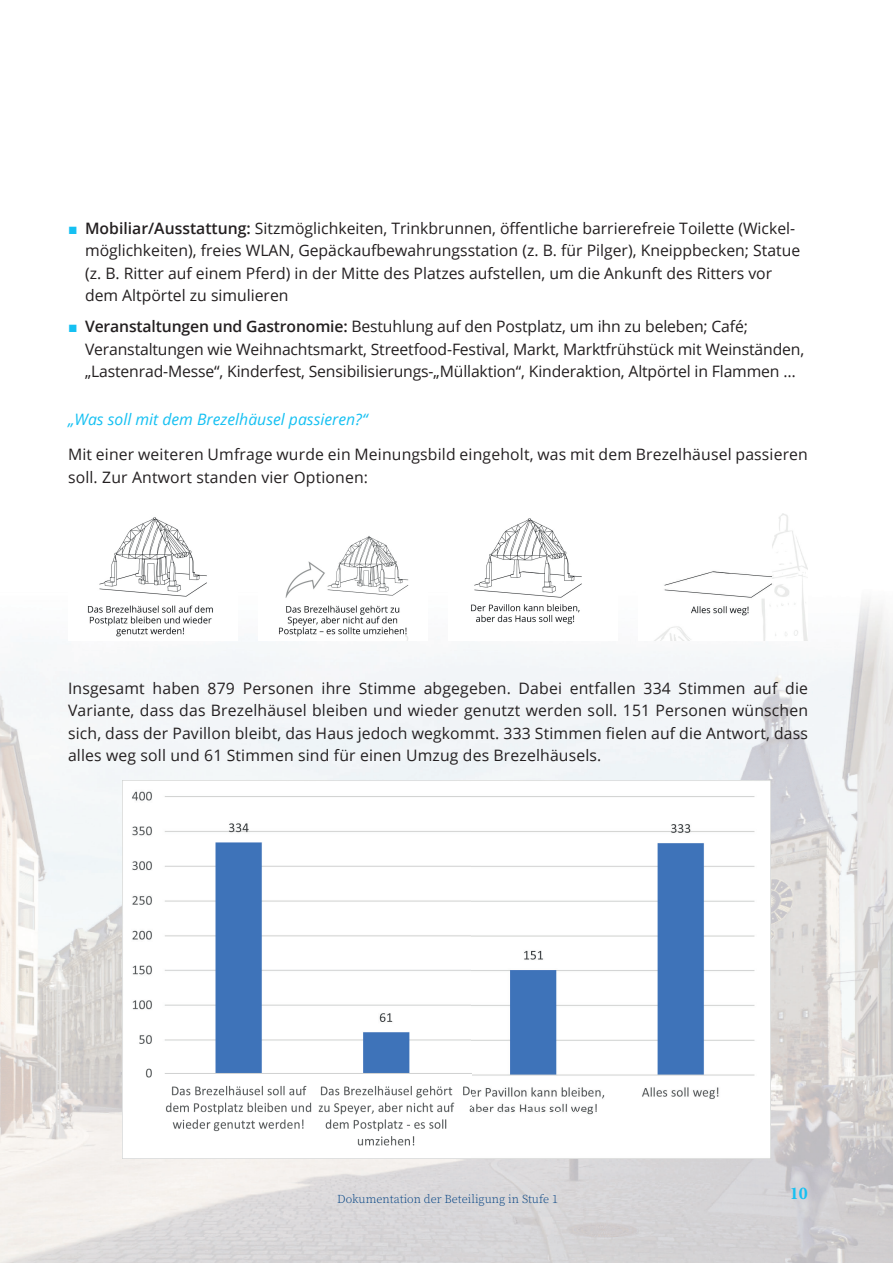
<style>
.page{position:relative;width:893px;height:1263px;background:#fff}
.page>*{position:absolute;margin:0;border:0;box-sizing:border-box;transform-origin:0 0}
.t1{font:700 18px "Minion Pro";color:#15c0f2}
.t2{font:15.75px/22.5px "Open Sans";color:#231f20}
.t3{font:italic 15.75px "Open Sans";color:#15c0f2}
.t4{font:300 12px "Source Serif Pro";color:#014081}
.s1{font-family:"Arial";color:#15c0f2}
.s2{font-weight:600}
</style>
<div class="page">
<img style="left:0;top:600px;width:893px;height:195px">
<img style="left:0;top:795px;width:157px;height:468px">
<img style="left:736px;top:795px;width:157px;height:468px">
<img style="left:68px;top:517px;width:169px;height:124px">
<img style="left:258px;top:536px;width:169px;height:105px">
<img style="left:449px;top:518px;width:169px;height:123px">
<img style="left:639px;top:514px;width:169px;height:127px">
<img style="left:122px;top:780px;width:649px;height:379px">
<p class="t2" style="left:85px;top:216px;width:717px;text-indent:-17px"><span class="s1">■</span> <span class="s2">Mobiliar/Ausstattung:</span> Sitzmöglichkeiten, Trinkbrunnen, öffentliche barrierefreie Toilette (Wickel&shy;möglichkeiten), freies WLAN, Gepäckaufbewahrungsstation (z. B. für Pilger), Kneippbecken; Statue (z. B. Ritter auf einem Pferd) in der Mitte des Platzes aufstellen, um die Ankunft des Ritters vor dem Altpörtel zu simulieren</p>
<p class="t2" style="left:85px;top:315px;width:721px;text-indent:-17px"><span class="s1">■</span> <span class="s2">Veranstaltungen und Gastronomie:</span> Bestuhlung auf den Postplatz, um ihn zu beleben; Café;<br>Veranstaltungen wie Weihnachtsmarkt, Streetfood-Festival, Markt, Marktfrühstück mit Weinständen, „Lastenrad-Messe“, Kinderfest, Sensibilisierungs-„Müllaktion“, Kinderaktion, Altpörtel in Flammen …</p>
<p class="t3" style="left:68px;top:409px;width:301px">„Was soll mit dem Brezelhäusel passieren?“</p>
<p class="t2" style="left:68px;top:443px;width:741px">Mit einer weiteren Umfrage wurde ein Meinungsbild eingeholt, was mit dem Brezelhäusel passieren soll. Zur Antwort standen vier Optionen:</p>
<p class="t2" style="left:68px;top:676px;width:741px;text-align:justify">Insgesamt haben 879 Personen ihre Stimme abgegeben. Dabei entfallen 334 Stimmen auf die Variante, dass das Brezelhäusel bleiben und wieder genutzt werden soll. 151 Personen wünschen sich, dass der Pavillon bleibt, das Haus jedoch wegkommt. 333 Stimmen fielen auf die Antwort, dass alles weg soll und 61 Stimmen sind für einen Umzug des Brezelhäusels.</p>
<p class="t4" style="left:337px;top:1191px;width:222px">Dokumentation der Beteiligung in Stufe 1</p>
<p class="t1" style="left:790px;top:1181px;width:19px">10</p>
</div>
